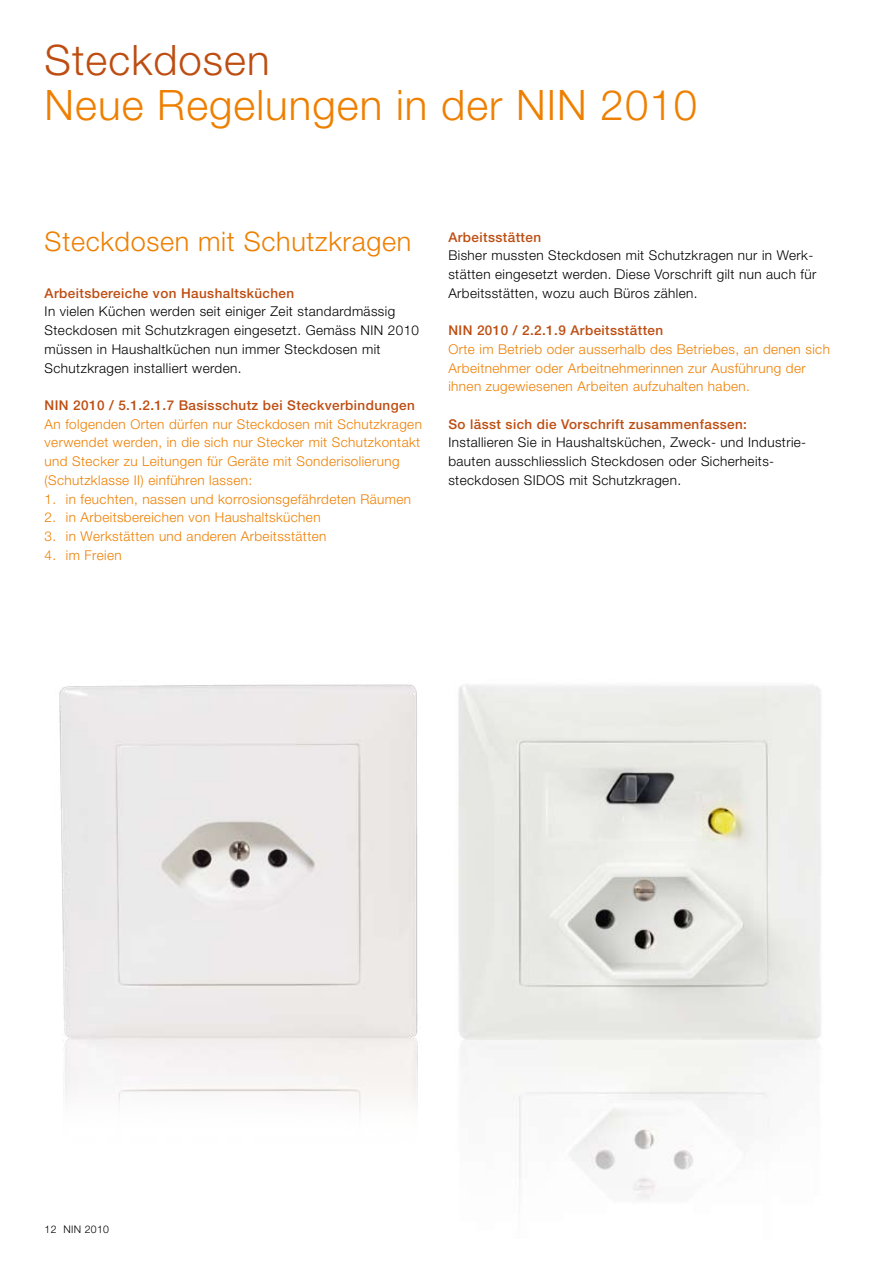
<style>
.page{position:relative;width:893px;height:1263px;background:#fff}
.page>*{position:absolute;margin:0;border:0;box-sizing:border-box;transform-origin:0 0}
.t1{font:300 42px "Helvetica Neue LT Pro";letter-spacing:.025em;color:#ee7f00}
.t2{font:300 42px "Helvetica Neue LT Pro";letter-spacing:.025em;color:#bd4d11}
.t3{font:300 27px "Helvetica Neue LT Pro";letter-spacing:.025em;color:#ee7f00}
.t4{font:300 13.5px/18.8px "Helvetica Neue LT Pro";letter-spacing:.03em;color:#ee7f00}
.t5{font:300 13.5px/18.8px "Helvetica Neue LT Pro";letter-spacing:.03em;color:#000}
.t6{font:500 13.5px "Helvetica Neue LT Pro";letter-spacing:.03em;color:#bd4d11}
.t7{font:300 10.5px "Helvetica Neue LT Pro";letter-spacing:.03em;color:#000}
</style>
<div class="page">
<img style="left:59px;top:684px;width:359px;height:428px">
<img style="left:458px;top:684px;width:363px;height:516px">
<h1 class="t2" style="left:45px;top:34px;width:226px">Steckdosen</h1>
<h1 class="t1" style="left:45px;top:79px;width:654px">Neue Regelungen in der NIN 2010</h1>
<h2 class="t3" style="left:45px;top:225px;width:368px">Steckdosen mit Schutzkragen</h2>
<p class="t6" style="left:45px;top:285px;width:251px">Arbeitsbereiche von Haushaltsküchen</p>
<p class="t5" style="left:45px;top:302px;width:376px">In vielen Küchen werden seit einiger Zeit standardmässig Steckdosen mit Schutzkragen eingesetzt. Gemäss NIN 2010 müssen in Haushaltküchen nun immer Steckdosen mit Schutzkragen installiert werden.</p>
<p class="t6" style="left:45px;top:397px;width:372px">NIN 2010 / 5.1.2.1.7 Basisschutz bei Steckverbindungen</p>
<p class="t4" style="left:45px;top:414px;width:379px">An folgenden Orten dürfen nur Steckdosen mit Schutzkragen verwendet werden, in die sich nur Stecker mit Schutzkontakt und Stecker zu Leitungen für Geräte mit Sonderisolierung (Schutzklasse II) einführen lassen:</p>
<p class="t4" style="left:45px;top:489px;width:368px">1. in feuchten, nassen und korrosionsgefährdeten Räumen</p>
<p class="t4" style="left:45px;top:508px;width:277px">2. in Arbeitsbereichen von Haushaltsküchen</p>
<p class="t4" style="left:45px;top:526px;width:283px">3. in Werkstätten und anderen Arbeitsstätten</p>
<p class="t4" style="left:45px;top:545px;width:79px">4. im Freien</p>
<p class="t6" style="left:448px;top:229px;width:94px">Arbeitsstätten</p>
<p class="t5" style="left:448px;top:246px;width:369px">Bisher mussten Steckdosen mit Schutzkragen nur in Werk&shy;stätten eingesetzt werden. Diese Vorschrift gilt nun auch für<br>Arbeitsstätten, wozu auch Büros zählen.</p>
<p class="t6" style="left:448px;top:322px;width:216px">NIN 2010 / 2.2.1.9 Arbeitsstätten</p>
<p class="t4" style="left:448px;top:339px;width:383px">Orte im Betrieb oder ausserhalb des Betriebes, an denen sich<br>Arbeitnehmer oder Arbeitnehmerinnen zur Ausführung der ihnen zugewiesenen Arbeiten aufzuhalten haben.</p>
<p class="t6" style="left:448px;top:416px;width:300px">So lässt sich die Vorschrift zusammenfassen:</p>
<p class="t5" style="left:448px;top:433px;width:358px">Installieren Sie in Haushaltsküchen, Zweck- und Industrie&shy;bauten ausschliesslich Steckdosen oder Sicherheits&shy;steckdosen SIDOS mit Schutzkragen.</p>
<p class="t7" style="left:45px;top:1223px;width:66px">12 NIN 2010</p>
</div>
